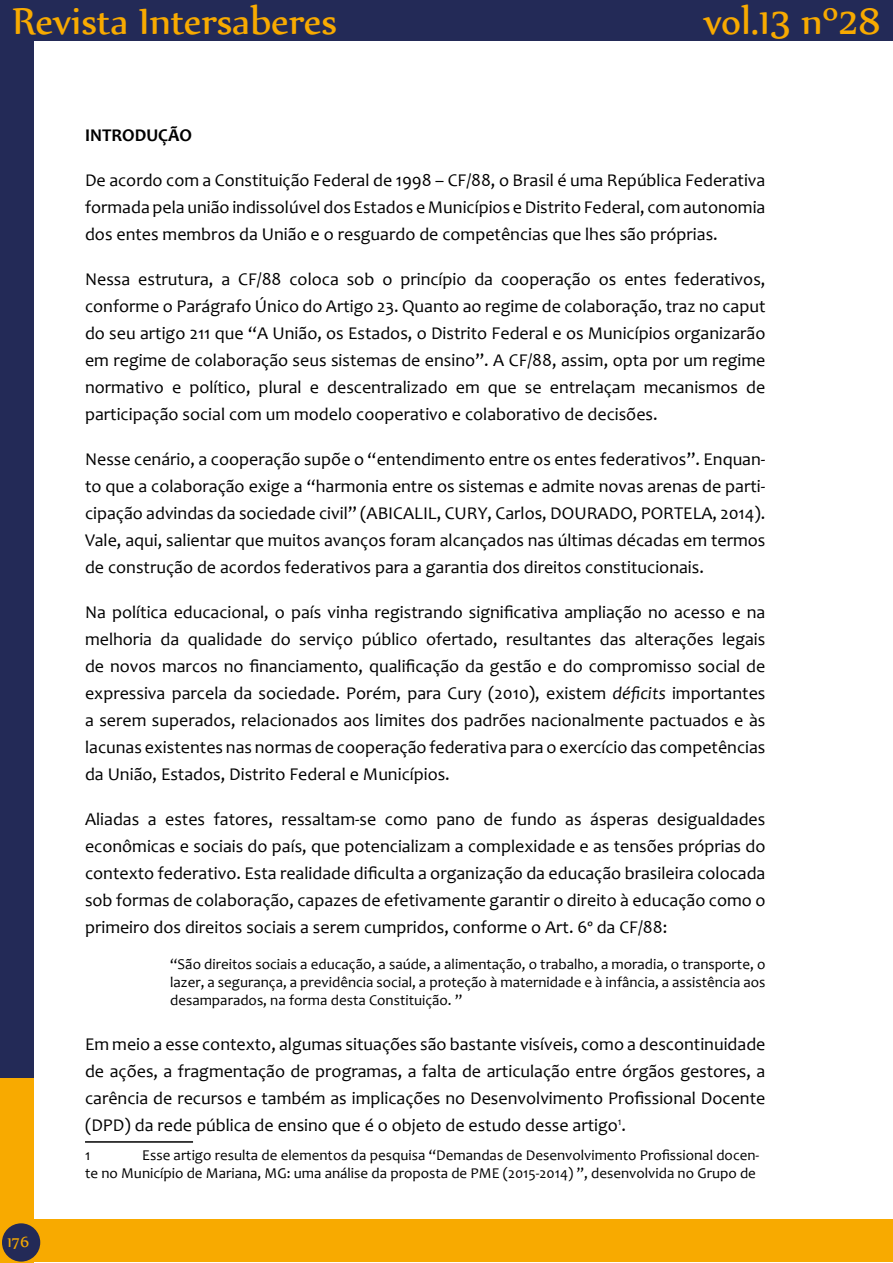
<style>
.page{position:relative;width:893px;height:1263px;background:#fff}
.page>*{position:absolute;margin:0;border:0;box-sizing:border-box;transform-origin:0 0}
.t1{font:45px "Nyala";color:#f8aa00}
.t2{font:18px/27px "Candara";color:#000;text-align:justify}
.t3{font:700 18px "Candara";color:#000}
.t4{font:18px "Nyala";color:#f8aa00}
.t5{font:15px/18px "Candara";color:#000;text-align:justify}
.s1{font-style:italic}
</style>
<div class="page">
<div style="left:0;top:0;width:33px;height:1081px;background:#232a57"></div>
<div style="left:0;top:0;width:893px;height:41px;background:#232a57"></div>
<div style="left:0;top:1078px;width:33px;height:185px;background:#f8aa00"></div>
<div style="left:21px;top:1219px;width:872px;height:43px;background:#f8aa00"></div>
<div style="left:2px;top:1223px;width:38px;height:38px;background:#232a57;border-radius:50%"></div>
<hr style="left:85px;top:1141px;width:108px;height:2px;background:#000">
<h1 class="t1" style="left:13px;top:-6px;width:326px">Revista Intersaberes</h1>
<h1 class="t1" style="left:704px;top:-6px;width:178px">vol.13 nº28</h1>
<p class="t4" style="left:8px;top:1231px;width:23px">176</p>
<p class="t3" style="left:85px;top:123px;width:109px">INTRODUÇÃO</p>
<p class="t2" style="left:85px;top:166px;width:682px">De acordo com a Constituição Federal de 1998 – CF/88, o Brasil é uma República Federativa formada pela união indissolúvel dos Estados e Municípios e Distrito Federal, com autonomia dos entes membros da União e o resguardo de competências que lhes são próprias.</p>
<p class="t2" style="left:85px;top:265px;width:682px">Nessa estrutura, a CF/88 coloca sob o princípio da cooperação os entes federativos, conforme o Parágrafo Único do Artigo 23. Quanto ao regime de colaboração, traz no caput do seu artigo 211 que “A União, os Estados, o Distrito Federal e os Municípios organizarão em regime de colaboração seus sistemas de ensino”. A CF/88, assim, opta por um regime normativo e político, plural e descentralizado em que se entrelaçam mecanismos de participação social com um modelo cooperativo e colaborativo de decisões.</p>
<p class="t2" style="left:85px;top:445px;width:682px">Nesse cenário, a cooperação supõe o “entendimento entre os entes federativos”. Enquan&shy;to que a colaboração exige a “harmonia entre os sistemas e admite novas arenas de parti&shy;cipação advindas da sociedade civil” (ABICALIL, CURY, Carlos, DOURADO, PORTELA, 2014).<br>Vale, aqui, salientar que muitos avanços foram alcançados nas últimas décadas em termos de construção de acordos federativos para a garantia dos direitos constitucionais.</p>
<p class="t2" style="left:85px;top:598px;width:682px">Na política educacional, o país vinha registrando significativa ampliação no acesso e na melhoria da qualidade do serviço público ofertado, resultantes das alterações legais de novos marcos no financiamento, qualificação da gestão e do compromisso social de expressiva parcela da sociedade. Porém, para Cury (2010), existem <span class="s1">déficits</span> importantes a serem superados, relacionados aos limites dos padrões nacionalmente pactuados e às lacunas existentes nas normas de cooperação federativa para o exercício das competências da União, Estados, Distrito Federal e Municípios.</p>
<p class="t2" style="left:85px;top:805px;width:682px">Aliadas a estes fatores, ressaltam-se como pano de fundo as ásperas desigualdades econômicas e sociais do país, que potencializam a complexidade e as tensões próprias do contexto federativo. Esta realidade dificulta a organização da educação brasileira colocada sob formas de colaboração, capazes de efetivamente garantir o direito à educação como o primeiro dos direitos sociais a serem cumpridos, conforme o Art. 6º da CF/88:</p>
<p class="t5" style="left:170px;top:955px;width:597px">“São direitos sociais a educação, a saúde, a alimentação, o trabalho, a moradia, o transporte, o lazer, a segurança, a previdência social, a proteção à maternidade e à infância, a assistência aos desamparados, na forma desta Constituição. ”</p>
<p class="t2" style="left:85px;top:1030px;width:682px">Em meio a esse contexto, algumas situações são bastante visíveis, como a descontinuidade de ações, a fragmentação de programas, a falta de articulação entre órgãos gestores, a carência de recursos e também as implicações no Desenvolvimento Profissional Docente (DPD) da rede pública de ensino que é o objeto de estudo desse artigo<sup>1</sup>.</p>
<p class="t5" style="left:85px;top:1146px;width:7px">1</p>
<p class="t5" style="left:85px;top:1146px;width:676px;text-align:right">Esse artigo resulta de elementos da pesquisa “Demandas de Desenvolvimento Profissional docen-<br>te no Município de Mariana, MG: uma análise da proposta de PME (2015-2014) ”, desenvolvida no Grupo de</p>
</div>
